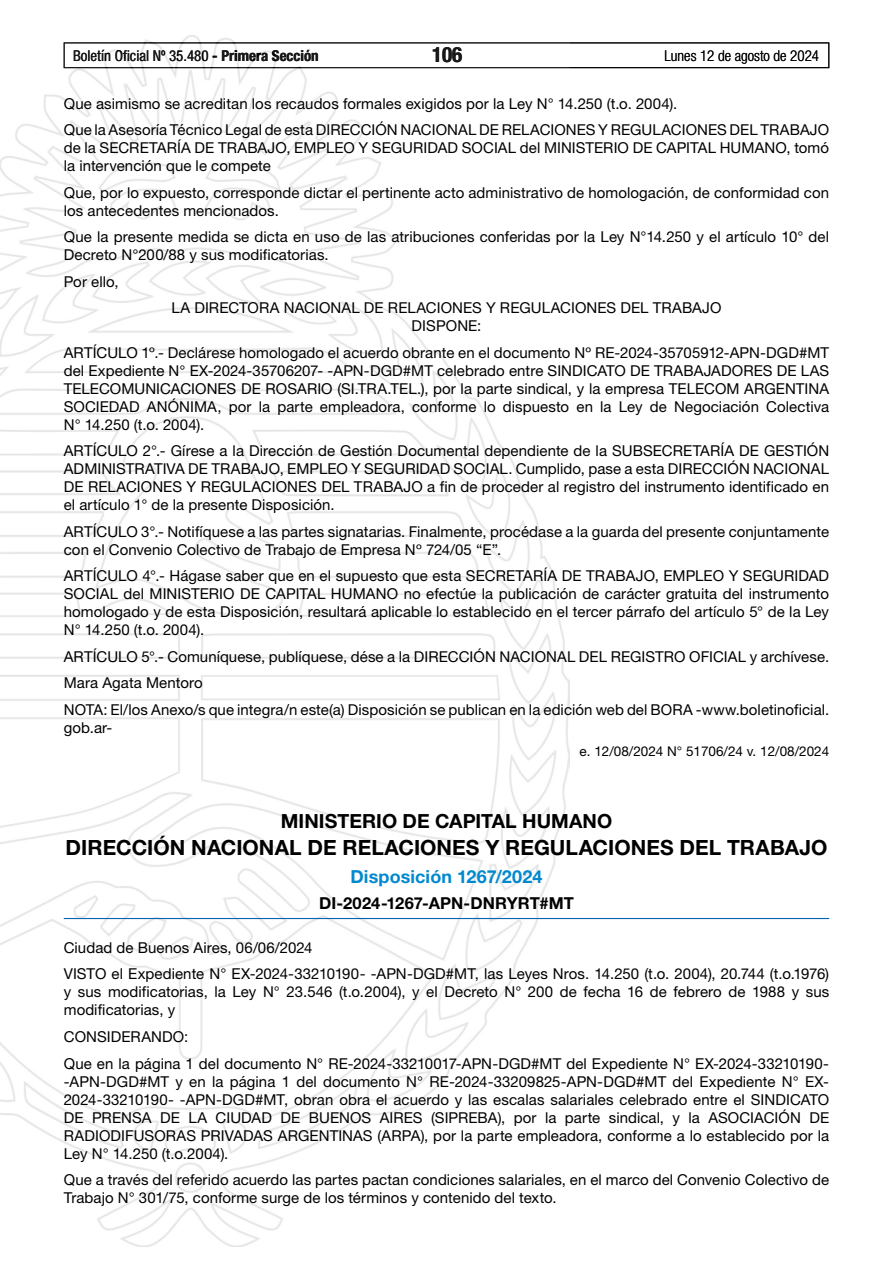
<style>
.page{position:relative;width:893px;height:1263px;background:#fff}
.page>*{position:absolute;margin:0;border:0;box-sizing:border-box;transform-origin:0 0}
.t1{font:700 21px "Helvetica Neue LT Std";color:#000}
.t2{font:700 condensed 21px "Helvetica Neue LT Std";color:#000}
.t3{font:700 19.5px "Helvetica Neue LT Std";letter-spacing:.005em;color:#000}
.t4{font:700 18px "Helvetica Neue LT Std";letter-spacing:.005em;color:#0089cf}
.t5{font:700 16.5px "Helvetica Neue LT Std";letter-spacing:.01em;color:#000}
.t6{font:15px/18px "Helvetica Neue LT Std";letter-spacing:.005em;color:#000}
.t7{font:condensed 15px "Helvetica Neue LT Std";color:#000}
.t8{font:300 condensed 15px "Helvetica Neue LT Std";color:#000}
.t9{font:13.5px "Helvetica Neue LT Std";color:#000}
.s1{font-weight:700}
</style>
<div class="page">
<div style="left:64px;top:43px;width:765px;height:25px;border:1px solid #000"></div>
<img style="left:0;top:35px;width:569px;height:1211px">
<hr style="left:64px;top:918px;width:765px;height:1px;background:#0066b3">
<p class="t7" style="left:73px;top:47px;width:247px">Boletín Oficial Nº 35.480 <span class="s1">- Primera Sección</span></p>
<h1 class="t2" style="left:432px;top:42px;width:32px">106</h1>
<p class="t8" style="left:665px;top:47px;width:156px">Lunes 12 de agosto de 2024</p>
<p class="t6" style="left:64px;top:90px;width:767px;line-height:26.5px">Que asimismo se acreditan los recaudos formales exigidos por la Ley N° 14.250 (t.o. 2004).<br>Que la Asesoría Técnico Legal de esta DIRECCIÓN NACIONAL DE RELACIONES Y REGULACIONES DEL TRABAJO</p>
<p class="t6" style="left:64px;top:138px;width:767px">de la SECRETARÍA DE TRABAJO, EMPLEO Y SEGURIDAD SOCIAL del MINISTERIO DE CAPITAL HUMANO, tomó la intervención que le compete</p>
<p class="t6" style="left:64px;top:183px;width:767px">Que, por lo expuesto, corresponde dictar el pertinente acto administrativo de homologación, de conformidad con los antecedentes mencionados.</p>
<p class="t6" style="left:64px;top:227px;width:767px">Que la presente medida se dicta en uso de las atribuciones conferidas por la Ley N°14.250 y el artículo 10° del<br>Decreto N°200/88 y sus modificatorias.</p>
<p class="t6" style="left:64px;top:272px;width:56px">Por ello,</p>
<p class="t6" style="left:171px;top:298px;width:552px;text-align:center">LA DIRECTORA NACIONAL DE RELACIONES Y REGULACIONES DEL TRABAJO<br>DISPONE:</p>
<p class="t6" style="left:64px;top:343px;width:767px;text-align:justify">ARTÍCULO 1º.- Declárese homologado el acuerdo obrante en el documento Nº RE-2024-35705912-APN-DGD#MT del Expediente N° EX-2024-35706207- -APN-DGD#MT celebrado entre SINDICATO DE TRABAJADORES DE LAS TELECOMUNICACIONES DE ROSARIO (SI.TRA.TEL.), por la parte sindical, y la empresa TELECOM ARGENTINA SOCIEDAD ANÓNIMA, por la parte empleadora, conforme lo dispuesto en la Ley de Negociación Colectiva N° 14.250 (t.o. 2004).</p>
<p class="t6" style="left:64px;top:442px;width:767px;text-align:justify">ARTÍCULO 2°.- Gírese a la Dirección de Gestión Documental dependiente de la SUBSECRETARÍA DE GESTIÓN ADMINISTRATIVA DE TRABAJO, EMPLEO Y SEGURIDAD SOCIAL. Cumplido, pase a esta DIRECCIÓN NACIONAL DE RELACIONES Y REGULACIONES DEL TRABAJO a fin de proceder al registro del instrumento identificado en el artículo 1° de la presente Disposición.</p>
<p class="t6" style="left:64px;top:522px;width:767px">ARTÍCULO 3°.- Notifíquese a las partes signatarias. Finalmente, procédase a la guarda del presente conjuntamente con el Convenio Colectivo de Trabajo de Empresa Nº 724/05 “E”.</p>
<p class="t6" style="left:64px;top:567px;width:767px;text-align:justify">ARTÍCULO 4°.- Hágase saber que en el supuesto que esta SECRETARÍA DE TRABAJO, EMPLEO Y SEGURIDAD SOCIAL del MINISTERIO DE CAPITAL HUMANO no efectúe la publicación de carácter gratuita del instrumento homologado y de esta Disposición, resultará aplicable lo establecido en el tercer párrafo del artículo 5° de la Ley N° 14.250 (t.o. 2004).</p>
<p class="t6" style="left:64px;top:643px;width:767px;line-height:26.5px">ARTÍCULO 5°.- Comuníquese, publíquese, dése a la DIRECCIÓN NACIONAL DEL REGISTRO OFICIAL y archívese.<br>Mara Agata Mentoro<br>NOTA: El/los Anexo/s que integra/n este(a) Disposición se publican en la edición web del BORA -www.boletinoficial.</p>
<p class="t6" style="left:64px;top:718px;width:50px">gob.ar-</p>
<p class="t9" style="left:580px;top:743px;width:251px">e. 12/08/2024 N° 51706/24 v. 12/08/2024</p>
<h2 class="t3" style="left:281px;top:809px;width:333px">MINISTERIO DE CAPITAL HUMANO</h2>
<h1 class="t1" style="left:66px;top:834px;width:763px">DIRECCIÓN NACIONAL DE RELACIONES Y REGULACIONES DEL TRABAJO</h1>
<p class="t4" style="left:350px;top:865px;width:194px">Disposición 1267/2024</p>
<p class="t5" style="left:319px;top:893px;width:256px">DI-2024-1267-APN-DNRYRT#MT</p>
<p class="t6" style="left:64px;top:934px;width:767px;line-height:26.5px">Ciudad de Buenos Aires, 06/06/2024<br>VISTO el Expediente N° EX-2024-33210190- -APN-DGD#MT, las Leyes Nros. 14.250 (t.o. 2004), 20.744 (t.o.1976)</p>
<p class="t6" style="left:64px;top:983px;width:767px">y sus modificatorias, la Ley N° 23.546 (t.o.2004), y el Decreto N° 200 de fecha 16 de febrero de 1988 y sus modificatorias, y</p>
<p class="t6" style="left:64px;top:1023px;width:767px;line-height:26.5px">CONSIDERANDO:<br>Que en la página 1 del documento N° RE-2024-33210017-APN-DGD#MT del Expediente N° EX-2024-33210190-</p>
<p class="t6" style="left:64px;top:1072px;width:767px;text-align:justify">-APN-DGD#MT y en la página 1 del documento N° RE-2024-33209825-APN-DGD#MT del Expediente N° EX-2024-33210190- -APN-DGD#MT, obran obra el acuerdo y las escalas salariales celebrado entre el SINDICATO DE PRENSA DE LA CIUDAD DE BUENOS AIRES (SIPREBA), por la parte sindical, y la ASOCIACIÓN DE RADIODIFUSORAS PRIVADAS ARGENTINAS (ARPA), por la parte empleadora, conforme a lo establecido por la Ley N° 14.250 (t.o.2004).</p>
<p class="t6" style="left:64px;top:1170px;width:767px">Que a través del referido acuerdo las partes pactan condiciones salariales, en el marco del Convenio Colectivo de<br>Trabajo N° 301/75, conforme surge de los términos y contenido del texto.</p>
</div>
